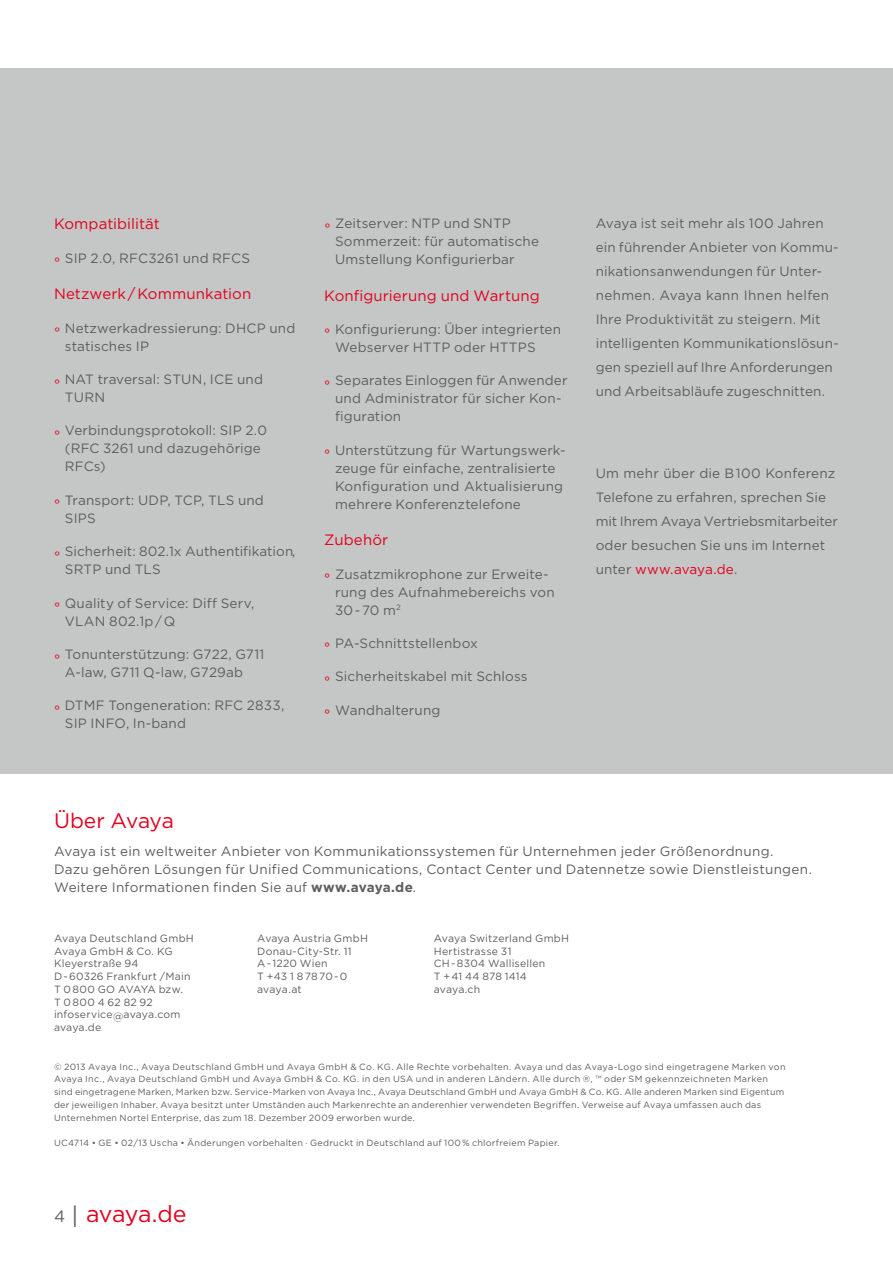
<style>
.page{position:relative;width:893px;height:1263px;background:#fff}
.page>*{position:absolute;margin:0;border:0;box-sizing:border-box;transform-origin:0 0}
.t1{font:23.25px "Gotham";letter-spacing:-.015em;color:#e3001e}
.t2{font:21px "Gotham";letter-spacing:-.015em;color:#e3001e}
.t3{font:15px "Gotham";letter-spacing:.005em;color:#e3001e}
.t4{font:13.5px/18px "Gotham";letter-spacing:.01em;color:#5e5e5d}
.t5{font:10.5px/12.8px "Gotham";letter-spacing:.02em;color:#5e5e5d}
.t6{font:9px/12.8px "Gotham";letter-spacing:.025em;color:#5e5e5d}
.s1{color:#e3001e}
.s2{font-weight:700}
.s3{font-size:16.5px;color:#5e5e5d}
.s4{color:#5e5e5d}
</style>
<div class="page">
<div style="left:0;top:68px;width:893px;height:706px;background:#c5c6c6"></div>
<p class="t3" style="left:54px;top:216px;width:107px">Kompatibilität</p>
<p class="t4" style="left:54px;top:249px;width:198px"><span class="s1">°</span> SIP 2.0, RFC3261 und RFCS</p>
<p class="t3" style="left:54px;top:286px;width:199px">Netzwerk/Kommunkation</p>
<p class="t4" style="left:65px;top:319px;width:232px;text-indent:-11px"><span class="s1">°</span> Netzwerkadressierung: DHCP und statisches IP</p>
<p class="t4" style="left:65px;top:370px;width:200px;text-indent:-11px"><span class="s1">°</span> NAT traversal: STUN, ICE und<br>TURN</p>
<p class="t4" style="left:65px;top:421px;width:204px;text-indent:-11px"><span class="s1">°</span> Verbindungsprotokoll: SIP 2.0 (RFC 3261 und dazugehörige<br>RFCs)</p>
<p class="t4" style="left:65px;top:491px;width:201px;text-indent:-11px"><span class="s1">°</span> Transport: UDP, TCP, TLS und<br>SIPS</p>
<p class="t4" style="left:65px;top:542px;width:232px;text-indent:-11px"><span class="s1">°</span> Sicherheit: 802.1x Authentifikation,<br>SRTP und TLS</p>
<p class="t4" style="left:65px;top:594px;width:191px;text-indent:-11px"><span class="s1">°</span> Quality of Service: Diff Serv,<br>VLAN 802.1p/Q</p>
<p class="t4" style="left:65px;top:645px;width:201px;text-indent:-11px"><span class="s1">°</span> Tonunterstützung: G722, G711<br>A-law, G711 μ-law, G729ab</p>
<p class="t4" style="left:65px;top:696px;width:221px;text-indent:-11px"><span class="s1">°</span> DTMF Tongeneration: RFC 2833,<br>SIP INFO, In-band</p>
<p class="t4" style="left:335px;top:214px;width:205px;text-indent:-11px"><span class="s1">°</span> Zeitserver: NTP und SNTP<br>Sommerzeit: für automatische<br>Umstellung Konfigurierbar</p>
<p class="t3" style="left:324px;top:287px;width:217px">Konfigurierung und Wartung</p>
<p class="t4" style="left:335px;top:320px;width:228px;text-indent:-11px"><span class="s1">°</span> Konfigurierung: Über integrierten<br>Webserver HTTP oder HTTPS</p>
<p class="t4" style="left:335px;top:371px;width:234px;text-indent:-11px"><span class="s1">°</span> Separates Einloggen für Anwender und Administrator für sicher Kon&shy;figuration</p>
<p class="t4" style="left:335px;top:441px;width:232px;text-indent:-11px"><span class="s1">°</span> Unterstützung für Wartungswerk&shy;zeuge für einfache, zentralisierte Konfiguration und Aktualisierung mehrere Konferenztelefone</p>
<p class="t3" style="left:324px;top:531px;width:65px">Zubehör</p>
<p class="t4" style="left:335px;top:564px;width:221px;text-indent:-11px"><span class="s1">°</span> Zusatzmikrophone zur Erweite&shy;rung des Aufnahmebereichs von<br>30 - 70 m<sup>2</sup></p>
<p class="t4" style="left:324px;top:634px;width:155px"><span class="s1">°</span> PA-Schnittstellenbox</p>
<p class="t4" style="left:324px;top:667px;width:205px"><span class="s1">°</span> Sicherheitskabel mit Schloss</p>
<p class="t4" style="left:324px;top:701px;width:118px"><span class="s1">°</span> Wandhalterung</p>
<p class="t4" style="left:596px;top:211px;width:245px;line-height:24px">Avaya ist seit mehr als 100 Jahren ein führender Anbieter von Kommu&shy;nikationsanwendungen für Unter&shy;nehmen. Avaya kann Ihnen helfen Ihre Produktivität zu steigern. Mit intelligenten Kommunikationslösun&shy;gen speziell auf Ihre Anforderungen und Arbeitsabläufe zugeschnitten.</p>
<p class="t4" style="left:596px;top:461px;width:244px;line-height:24px">Um mehr über die B100 Konferenz<br>Telefone zu erfahren, sprechen Sie mit Ihrem Avaya Vertriebsmitarbeiter oder besuchen Sie uns im Internet unter <span class="s1">www.avaya.de</span>.</p>
<h2 class="t2" style="left:54px;top:809px;width:121px">Über Avaya</h2>
<p class="t4" style="left:54px;top:842px;width:759px">Avaya ist ein weltweiter Anbieter von Kommunikationssystemen für Unternehmen jeder Größenordnung.<br>Dazu gehören Lösungen für Unified Communications, Contact Center und Datennetze sowie Dienstleistungen.<br>Weitere Informationen finden Sie auf <span class="s2">www.avaya.de</span>.</p>
<p class="t5" style="left:54px;top:932px;width:141px">Avaya Deutschland GmbH<br>Avaya GmbH &amp; Co. KG<br>Kleyerstraße 94<br>D - 60326 Frankfurt /Main<br>T 0800 GO AVAYA bzw.<br>T 0800 4 62 82 92 infoservice@avaya.com avaya.de</p>
<p class="t5" style="left:257px;top:931px;width:112px">Avaya Austria GmbH<br>Donau-City-Str. 11<br>A - 1220 Wien<br>T +43 1 87870 - 0 avaya.at</p>
<p class="t5" style="left:434px;top:931px;width:137px">Avaya Switzerland GmbH<br>Hertistrasse 31<br>CH - 8304 Wallisellen<br>T +41 44 878 1414 avaya.ch</p>
<p class="t6" style="left:54px;top:1060px;width:733px">© 2013 Avaya Inc., Avaya Deutschland GmbH und Avaya GmbH &amp; Co. KG. Alle Rechte vorbehalten. Avaya und das Avaya-Logo sind eingetragene Marken von Avaya Inc., Avaya Deutschland GmbH und Avaya GmbH &amp; Co. KG. in den USA und in anderen Ländern. Alle durch ®, ™ oder SM gekennzeichneten Marken sind eingetragene Marken, Marken bzw. Service-Marken von Avaya Inc., Avaya Deutschland GmbH und Avaya GmbH &amp; Co. KG. Alle anderen Marken sind Eigentum der jeweiligen Inhaber. Avaya besitzt unter Umständen auch Markenrechte an anderenhier verwendeten Begriffen. Verweise auf Avaya umfassen auch das Unternehmen Nortel Enterprise, das zum 18. Dezember 2009 erworben wurde.</p>
<p class="t6" style="left:54px;top:1136px;width:507px">UC4714 • GE • 02/13 Uscha • Änderungen vorbehalten · Gedruckt in Deutschland auf 100% chlorfreiem Papier.</p>
<h1 class="t1" style="left:54px;top:1201px;width:134px"><span class="s3">4</span> <span class="s4">|</span> avaya.de</h1>
</div>
